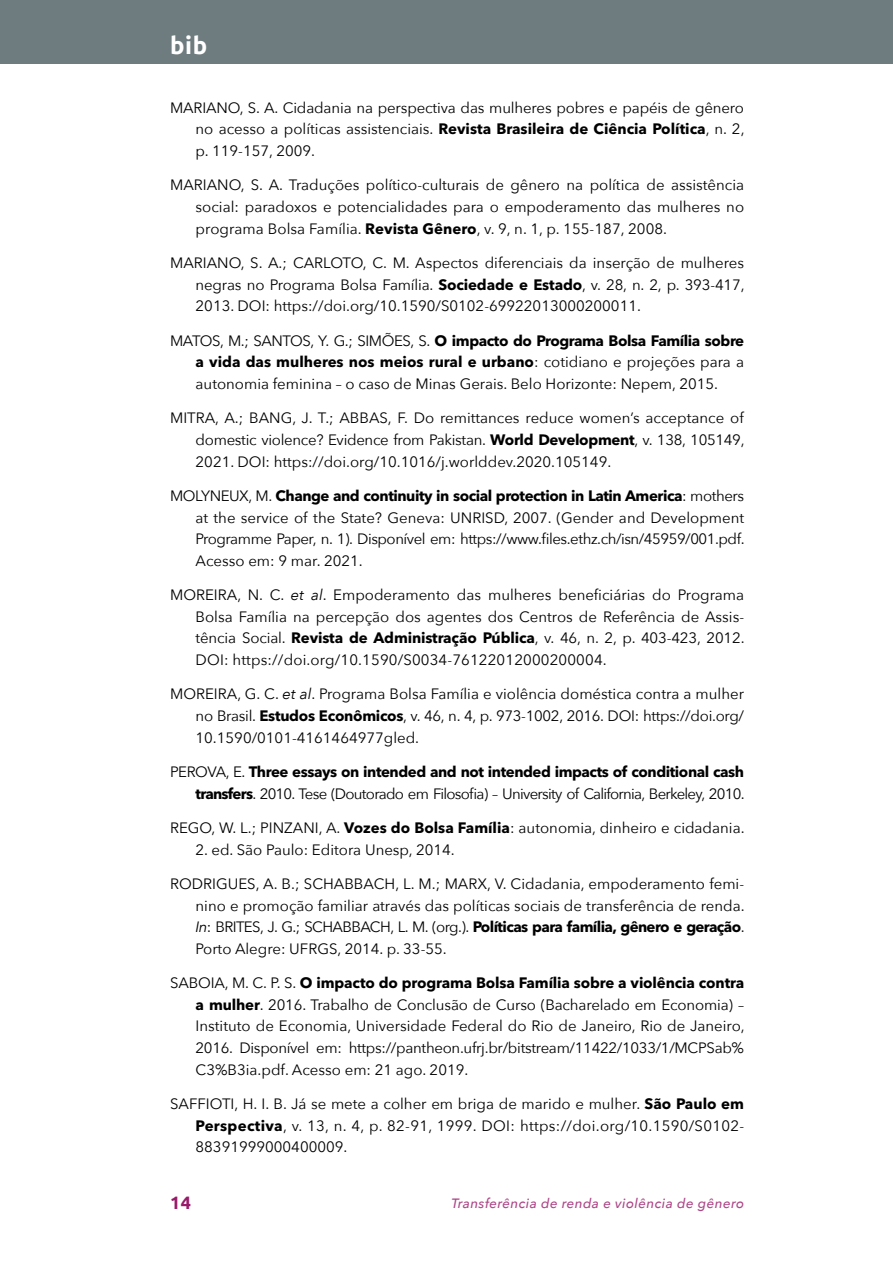
<style>
.page{position:relative;width:893px;height:1263px;background:#fff}
.page>*{position:absolute;margin:0;border:0;box-sizing:border-box;transform-origin:0 0}
.t1{font:700 24px "Ubuntu";color:#fff}
.t2{font:700 18px "Ubuntu";color:#99196a}
.t3{font:15px/21.6px "Avenir Next";color:#000;text-align:justify}
.t4{font:700 15px/21.6px "Avenir Next LT Pro";letter-spacing:-.03em;color:#000;text-align:right}
.t5{font:15px "Avenir Next";letter-spacing:-.05em;color:#000}
.t6{font:700 15px "Avenir Next LT Pro";letter-spacing:-.01em;color:#000}
.t7{font:italic 500 13.5px "Avenir Next";letter-spacing:.03em;color:#ad4788}
.s1{font-family:"Avenir Next LT Pro";font-weight:700}
.s2{font-family:"Avenir Next";font-weight:400}
.s3{font-style:italic}
</style>
<div class="page">
<div style="left:0;top:0;width:893px;height:64px;background:#6e7c7f"></div>
<h1 class="t1" style="left:170px;top:31px;width:39px">bib</h1>
<p class="t3" style="left:196px;top:96px;width:550px;text-indent:-26px">MARIANO, S. A. Cidadania na perspectiva das mulheres pobres e papéis de gênero no acesso a políticas assistenciais. <span class="s1">Revista Brasileira de Ciência Política</span>, n. 2, p. 119-157, 2009.</p>
<p class="t3" style="left:196px;top:174px;width:550px;text-indent:-26px">MARIANO, S. A. Traduções político-culturais de gênero na política de assistência social: paradoxos e potencialidades para o empoderamento das mulheres no programa Bolsa Família. <span class="s1">Revista Gênero</span>, v. 9, n. 1, p. 155-187, 2008.</p>
<p class="t3" style="left:196px;top:251px;width:550px;text-indent:-26px">MARIANO, S. A.; CARLOTO, C. M. Aspectos diferenciais da inserção de mulheres negras no Programa Bolsa Família. <span class="s1">Sociedade e Estado</span>, v. 28, n. 2, p. 393-417, 2013. DOI: https://doi.org/10.1590/S0102-69922013000200011.</p>
<p class="t4" style="left:170px;top:329px;width:576px"><span class="s2">MATOS, M.; SANTOS, Y. G.; SIMÕES, S.</span> O impacto do Programa Bolsa Família sobre a vida das mulheres nos meios rural e urbano<span class="s2">: cotidiano e projeções para a</span></p>
<p class="t3" style="left:196px;top:372px;width:524px">autonomia feminina – o caso de Minas Gerais. Belo Horizonte: Nepem, 2015.</p>
<p class="t3" style="left:196px;top:407px;width:550px;text-indent:-26px">MITRA, A.; BANG, J. T.; ABBAS, F. Do remittances reduce women’s acceptance of domestic violence? Evidence from Pakistan. <span class="s1">World Development</span>, v. 138, 105149, 2021. DOI: https://doi.org/10.1016/j.worlddev.2020.105149.</p>
<p class="t4" style="left:170px;top:485px;width:575px"><span class="s2">MOLYNEUX, M.</span> Change and continuity in social protection in Latin America<span class="s2">: mothers</span></p>
<p class="t3" style="left:196px;top:506px;width:550px">at the service of the State? Geneva: UNRISD, 2007. (Gender and Development Programme Paper, n. 1). Disponível em: https://www.files.ethz.ch/isn/45959/001.pdf.<br>Acesso em: 9 mar. 2021.</p>
<p class="t3" style="left:196px;top:583px;width:550px;text-indent:-26px">MOREIRA, N. C. <span class="s3">et al</span>. Empoderamento das mulheres beneficiárias do Programa Bolsa Família na percepção dos agentes dos Centros de Referência de Assis&shy;tência Social. <span class="s1">Revista de Administração Pública</span>, v. 46, n. 2, p. 403-423, 2012.<br>DOI: https://doi.org/10.1590/S0034-76122012000200004.</p>
<p class="t3" style="left:196px;top:683px;width:550px;text-indent:-26px">MOREIRA, G. C. <span class="s3">et al</span>. Programa Bolsa Família e violência doméstica contra a mulher no Brasil. <span class="s1">Estudos Econômicos</span>, v. 46, n. 4, p. 973-1002, 2016. DOI: https://doi.org/ 10.1590/0101-4161464977gled.</p>
<p class="t4" style="left:170px;top:761px;width:576px"><span class="s2">PEROVA, E.</span> Three essays on intended and not intended impacts of conditional cash</p>
<p class="t5" style="left:196px;top:781px;width:550px"><span class="s1">transfers</span>. 2010. Tese (Doutorado em Filosofia) – University of California, Berkeley, 2010.</p>
<p class="t3" style="left:170px;top:816px;width:576px">REGO, W. L.; PINZANI, A. <span class="s1">Vozes do Bolsa Família</span>: autonomia, dinheiro e cidadania.</p>
<p class="t3" style="left:196px;top:838px;width:261px">2. ed. São Paulo: Editora Unesp, 2014.</p>
<p class="t3" style="left:196px;top:872px;width:550px;text-indent:-26px">RODRIGUES, A. B.; SCHABBACH, L. M.; MARX, V. Cidadania, empoderamento femi&shy;nino e promoção familiar através das políticas sociais de transferência de renda.<br><span class="s3">In</span>: BRITES, J. G.; SCHABBACH, L. M. (org.). <span class="s1">Políticas para família, gênero e geração</span>.<br>Porto Alegre: UFRGS, 2014. p. 33-55.</p>
<p class="t6" style="left:170px;top:974px;width:576px"><span class="s2">SABOIA, M. C. P. S.</span> O impacto do programa Bolsa Família sobre a violência contra</p>
<p class="t3" style="left:196px;top:993px;width:550px"><span class="s1">a mulher</span>. 2016. Trabalho de Conclusão de Curso (Bacharelado em Economia) – Instituto de Economia, Universidade Federal do Rio de Janeiro, Rio de Janeiro, 2016. Disponível em: https://pantheon.ufrj.br/bitstream/11422/1033/1/MCPSab% C3%B3ia.pdf. Acesso em: 21 ago. 2019.</p>
<p class="t3" style="left:196px;top:1092px;width:550px;text-indent:-26px">SAFFIOTI, H. I. B. Já se mete a colher em briga de marido e mulher. <span class="s1">São Paulo em Perspectiva</span>, v. 13, n. 4, p. 82-91, 1999. DOI: https://doi.org/10.1590/S0102- 88391999000400009.</p>
<p class="t2" style="left:170px;top:1191px;width:22px">14</p>
<p class="t7" style="left:451px;top:1192px;width:294px">Transferência de renda e violência de gênero</p>
</div>
